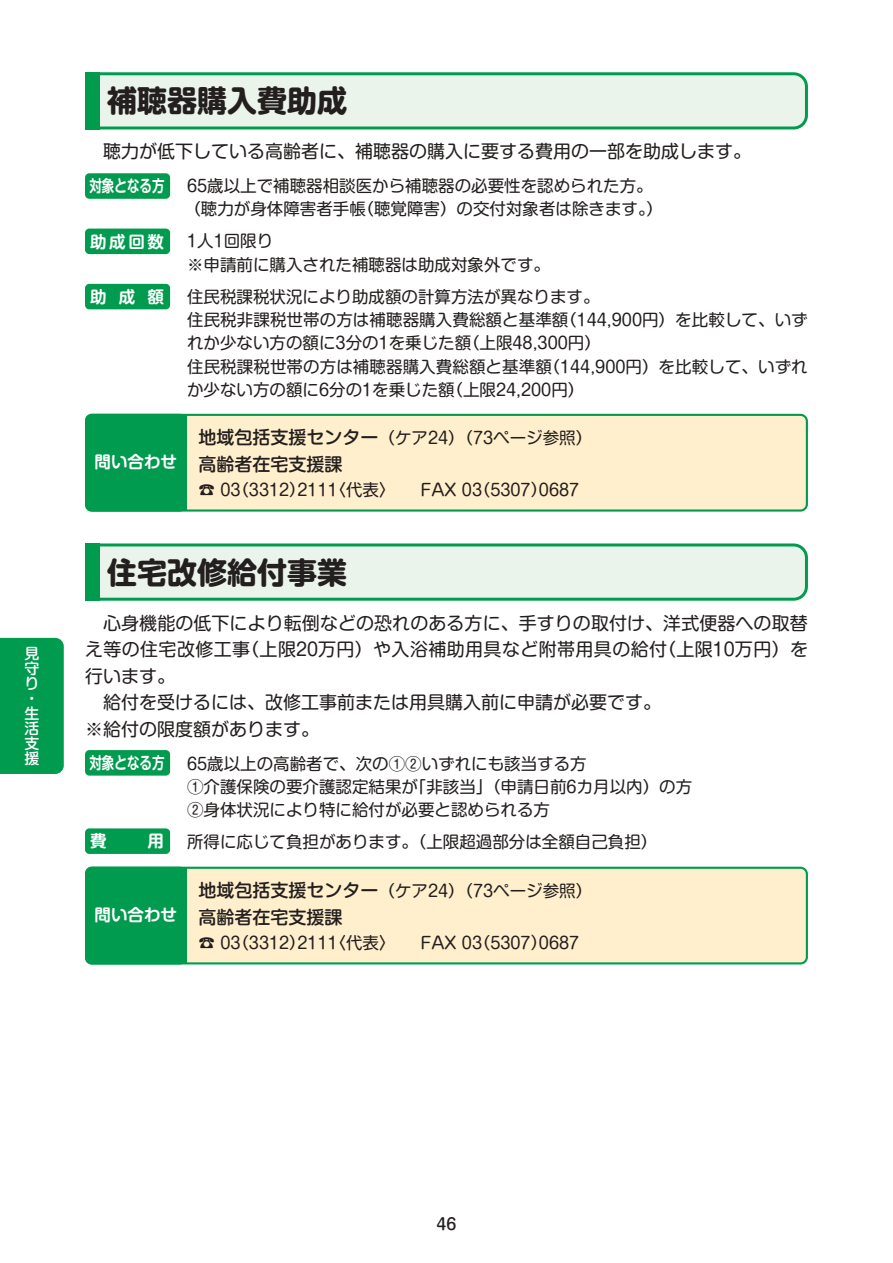
<style>
.page{position:relative;width:893px;height:1263px;background:#fff}
.page>*{position:absolute;margin:0;border:0;box-sizing:border-box;transform-origin:0 0}
.t1{font:700 30px "Shin M Go Pro";color:#241f1f}
.t2{font:18px/26.5px "Shin M Go Pro";color:#241f1f}
.t3{font:500 18px "Shin M Go Pro";color:#241f1f}
.t4{font:16.5px/23.4px "Shin M Go Pro";color:#241f1f}
.t5{font:700 16.5px "Shin M Go Pro De";color:#fff}
.t6{font:700 16.5px "Shin M Go Pro De";color:#fff;scale:.76 1}
.t7{font:500 15.75px "Shin M Go Pro";color:#241f1f}
.t8{font:500 14.85px/14.9px "Shin M Go Pro";color:#fff}
.s1{font-weight:500;font-size:18px}
</style>
<div class="page">
<div style="left:87px;top:74px;width:719px;height:54px;background:#ebf4ea;border-radius:13px"></div>
<div style="left:85px;top:72px;width:723px;height:57px;border:3px solid #009b4e;border-radius:13px"></div>
<div style="left:87px;top:545px;width:719px;height:54px;background:#ebf4ea;border-radius:13px"></div>
<div style="left:85px;top:543px;width:723px;height:58px;border:3px solid #009b4e;border-radius:13px"></div>
<div style="left:85px;top:72px;width:14px;height:57px;background:#009b4e"></div>
<div style="left:85px;top:543px;width:14px;height:58px;background:#009b4e"></div>
<div style="left:85px;top:229px;width:85px;height:25px;background:#009b4e;border-radius:4px"></div>
<div style="left:85px;top:828px;width:85px;height:26px;background:#009b4e;border-radius:4px"></div>
<div style="left:86px;top:415px;width:721px;height:95px;background:#ffefcc;border-radius:6px"></div>
<div style="left:85px;top:414px;width:723px;height:98px;border:2px solid #009b4e;border-radius:6px"></div>
<div style="left:86px;top:868px;width:721px;height:95px;background:#ffefcc;border-radius:6px"></div>
<div style="left:85px;top:867px;width:723px;height:97px;border:2px solid #009b4e;border-radius:6px"></div>
<div style="left:169px;top:415px;width:18px;height:95px;background:#009b4e"></div>
<div style="left:85px;top:414px;width:101px;height:98px;background:#009b4e;border-radius:6px"></div>
<div style="left:169px;top:868px;width:18px;height:95px;background:#009b4e"></div>
<div style="left:85px;top:867px;width:101px;height:97px;background:#009b4e;border-radius:6px"></div>
<div style="left:85px;top:284px;width:85px;height:25px;background:#009b4e;border-radius:4px"></div>
<div style="left:85px;top:173px;width:85px;height:26px;background:#009b4e;border-radius:4px"></div>
<div style="left:85px;top:750px;width:85px;height:26px;background:#009b4e;border-radius:4px"></div>
<div style="left:0;top:638px;width:64px;height:136px;background:#009b4e"></div>
<p class="t8" style="left:24px;top:645px;width:16px">見守り・生活支援</p>
<h1 class="t1" style="left:107px;top:76px;width:241px">補聴器購入費助成</h1>
<p class="t2" style="left:85px;top:136px;width:667px">　聴力が低下している高齢者に、補聴器の購入に要する費用の一部を助成します。</p>
<p class="t4" style="left:184px;top:172px;width:480px">65歳以上で補聴器相談医から補聴器の必要性を認められた方。（聴力が身体障害者手帳（聴覚障害）の交付対象者は除きます。）</p>
<p class="t4" style="left:187px;top:227px;width:364px">1人1回限り<br>※申請前に購入された補聴器は助成対象外です。</p>
<p class="t4" style="left:187px;top:283px;width:622px">住民税課税状況により助成額の計算方法が異なります。<br>住民税非課税世帯の方は補聴器購入費総額と基準額（144,900円）を比較して、いずれか少ない方の額に3分の1を乗じた額（上限48,300円）<br>住民税課税世帯の方は補聴器購入費総額と基準額（144,900円）を比較して、いずれか少ない方の額に6分の1を乗じた額（上限24,200円）</p>
<p class="t6" style="left:89px;top:173px;width:100px">対象となる方</p>
<p class="t5" style="left:90px;top:228px;width:75px">助成回数</p>
<p class="t5" style="left:90px;top:283px;width:75px">助成額</p>
<p class="t5" style="left:95px;top:449px;width:84px">問い合わせ</p>
<p class="t4" style="left:199px;top:424px;width:395px"><span class="s1">地域包括支援センター</span>（ケア24）（73ページ参照）</p>
<p class="t3" style="left:199px;top:450px;width:145px">高齢者在宅支援課</p>
<p class="t4" style="left:199px;top:476px;width:382px">☎ 03（3312)2111〈代表〉　　FAX 03（5307)0687</p>
<h1 class="t1" style="left:107px;top:548px;width:241px">住宅改修給付事業</h1>
<p class="t2" style="left:85px;top:607px;width:725px">　心身機能の低下により転倒などの恐れのある方に、手すりの取付け、洋式便器への取替え等の住宅改修工事（上限20万円）や入浴補助用具など附帯用具の給付（上限10万円）を行います。<br>　給付を受けるには、改修工事前または用具購入前に申請が必要です。<br>※給付の限度額があります。</p>
<p class="t4" style="left:187px;top:750px;width:507px">65歳以上の高齢者で、次の①②いずれにも該当する方<br>①介護保険の要介護認定結果が「非該当」（申請日前6カ月以内）の方<br>②身体状況により特に給付が必要と認められる方</p>
<p class="t4" style="left:187px;top:828px;width:472px">所得に応じて負担があります。（上限超過部分は全額自己負担）</p>
<p class="t6" style="left:89px;top:749px;width:100px">対象となる方</p>
<p class="t5" style="left:90px;top:828px;width:18px">費</p>
<p class="t5" style="left:147px;top:828px;width:18px">用</p>
<p class="t5" style="left:95px;top:901px;width:84px">問い合わせ</p>
<p class="t4" style="left:199px;top:877px;width:395px"><span class="s1">地域包括支援センター</span>（ケア24）（73ページ参照）</p>
<p class="t3" style="left:199px;top:902px;width:145px">高齢者在宅支援課</p>
<p class="t4" style="left:199px;top:929px;width:382px">☎ 03（3312)2111〈代表〉　　FAX 03（5307)0687</p>
<p class="t7" style="left:437px;top:1211px;width:21px">46</p>
</div>
